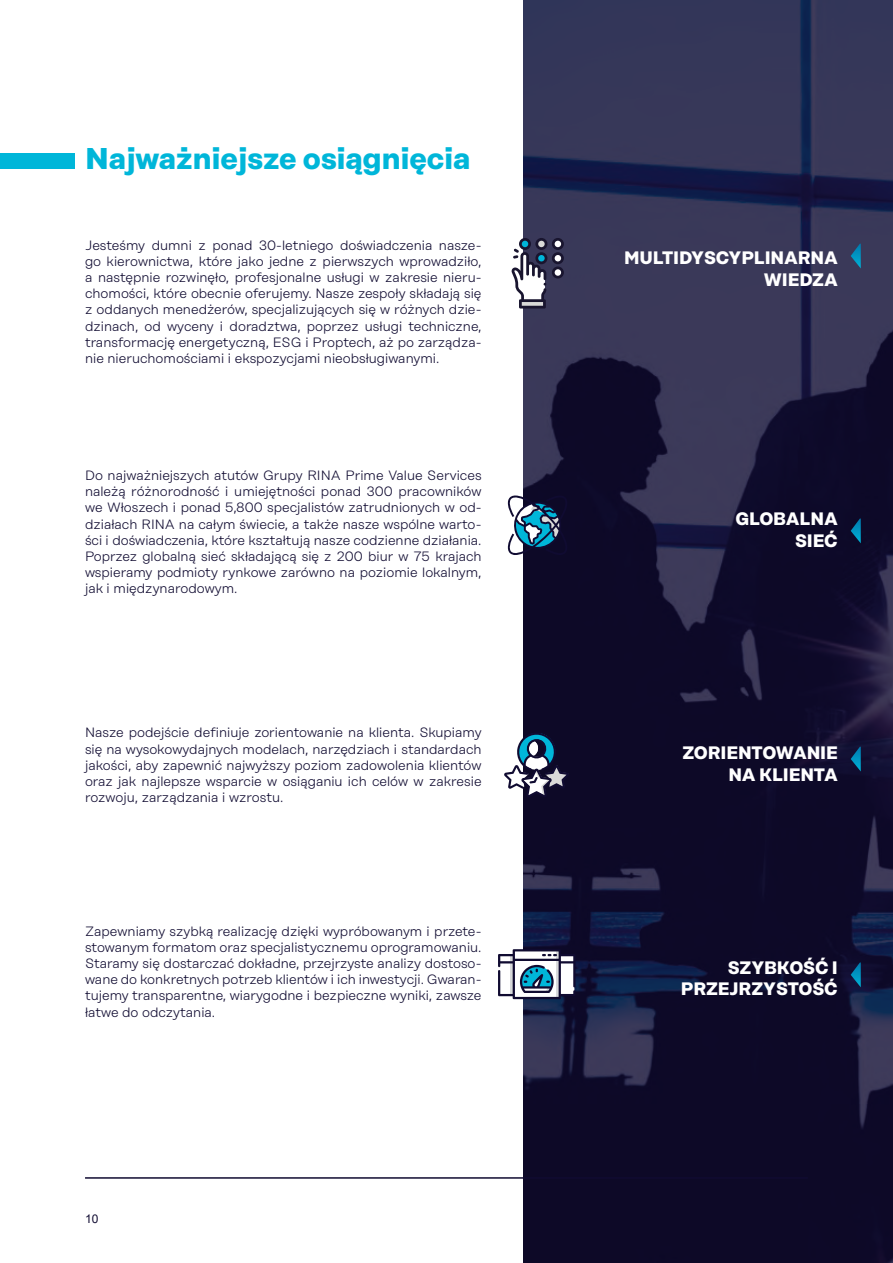
<style>
.page{position:relative;width:893px;height:1263px;background:#fff}
.page>*{position:absolute;margin:0;border:0;box-sizing:border-box;transform-origin:0 0}
.t1{font:700 30px "Rational Display";color:#00b6d9}
.t2{font:700 18px/21.6px "Rational Display";letter-spacing:-.01em;color:#fff;text-align:right;scale:.96 1}
.t3{font:300 13.5px/16.2px "Rational Display";color:#100b31;text-align:justify}
.t4{font:12px "Arial";color:#100b31}
</style>
<div class="page">
<svg style="left:523px;top:0;width:370px;height:1263px;fill:#0d0929"></svg>
<hr style="left:85px;top:1177px;width:723px;height:2px;background:#100b31">
<div style="left:0;top:153px;width:74px;height:16px;background:#00b6d9"></div>
<svg style="left:507px;top:494px;width:62px;height:61px"></svg>
<svg style="left:504px;top:731px;width:65px;height:66px"></svg>
<svg style="left:498px;top:949px;width:77px;height:50px"></svg>
<svg style="left:511px;top:238px;width:53px;height:70px"></svg>
<svg style="left:851px;top:244px;width:10px;height:24px"></svg>
<svg style="left:851px;top:518px;width:10px;height:25px"></svg>
<svg style="left:851px;top:747px;width:10px;height:24px"></svg>
<svg style="left:851px;top:962px;width:10px;height:25px"></svg>
<h1 class="t1" style="left:85px;top:140px;width:387px">Najważniejsze osiągnięcia</h1>
<p class="t3" style="left:85px;top:237px;width:398px">Jesteśmy dumni z ponad 30-letniego doświadczenia nasze&shy;go kierownictwa, które jako jedne z pierwszych wprowadziło, a następnie rozwinęło, profesjonalne usługi w zakresie nieru&shy;chomości, które obecnie oferujemy. Nasze zespoły składają się z oddanych menedżerów, specjalizujących się w różnych dzie&shy;dzinach, od wyceny i doradztwa, poprzez usługi techniczne, transformację energetyczną, ESG i Proptech, aż po zarządza&shy;nie nieruchomościami i ekspozycjami nieobsługiwanymi.</p>
<p class="t3" style="left:85px;top:467px;width:398px">Do najważniejszych atutów Grupy RINA Prime Value Services należą różnorodność i umiejętności ponad 300 pracowników we Włoszech i ponad 5,800 specjalistów zatrudnionych w od&shy;działach RINA na całym świecie, a także nasze wspólne warto&shy;ści i doświadczenia, które kształtują nasze codzienne działania.<br>Poprzez globalną sieć składającą się z 200 biur w 75 krajach wspieramy podmioty rynkowe zarówno na poziomie lokalnym, jak i międzynarodowym.</p>
<p class="t3" style="left:85px;top:725px;width:398px">Nasze podejście definiuje zorientowanie na klienta. Skupiamy się na wysokowydajnych modelach, narzędziach i standardach jakości, aby zapewnić najwyższy poziom zadowolenia klientów oraz jak najlepsze wsparcie w osiąganiu ich celów w zakresie rozwoju, zarządzania i wzrostu.</p>
<p class="t3" style="left:85px;top:923px;width:398px">Zapewniamy szybką realizację dzięki wypróbowanym i przete&shy;stowanym formatom oraz specjalistycznemu oprogramowaniu.<br>Staramy się dostarczać dokładne, przejrzyste analizy dostoso&shy;wane do konkretnych potrzeb klientów i ich inwestycji. Gwaran&shy;tujemy transparentne, wiarygodne i bezpieczne wyniki, zawsze łatwe do odczytania.</p>
<p class="t4" style="left:85px;top:1210px;width:15px">10</p>
<h2 class="t2" style="left:624px;top:247px;width:224px">MULTIDYSCYPLINARNA<br>WIEDZA</h2>
<h2 class="t2" style="left:735px;top:508px;width:108px">GLOBALNA<br>SIEĆ</h2>
<h2 class="t2" style="left:682px;top:742px;width:163px">ZORIENTOWANIE<br>NA KLIENTA</h2>
<h2 class="t2" style="left:681px;top:956px;width:165px">SZYBKOŚĆ I<br>PRZEJRZYSTOŚĆ</h2>
</div>
